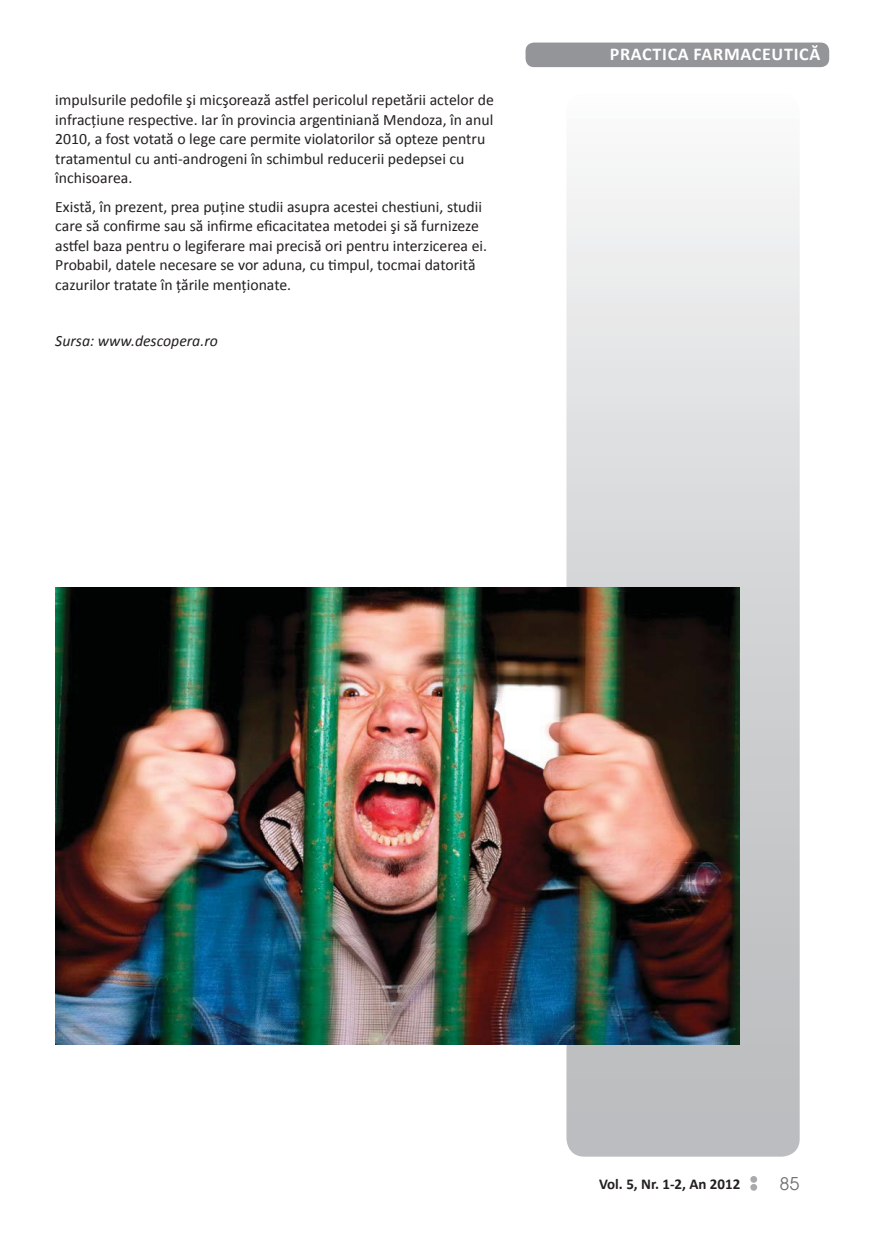
<style>
.page{position:relative;width:872px;height:1234px;background:#fff}
.page>*{position:absolute;margin:0;border:0;box-sizing:border-box;transform-origin:0 0}
.t1{font:700 18px "Calibri";letter-spacing:.04em;color:#fff}
.t2{font:18px "Avant Plain";color:#6d6e70}
.t3{font:15.75px/19.5px "Calibri";color:#231f20}
.t4{font:italic 15.75px "Calibri";color:#231f20}
.t5{font:700 15px "Calibri";color:#231f20}
</style>
<div class="page">
<div style="left:525px;top:43px;width:304px;height:24px;background:#939598;border-radius:9px"></div>
<div style="left:750px;top:1175px;width:7px;height:7px;background:#a7a9ac;border-radius:50%"></div>
<div style="left:750px;top:1183px;width:7px;height:7px;background:#a7a9ac;border-radius:50%"></div>
<div style="left:566px;top:94px;width:233px;height:1062px;background:linear-gradient(to bottom,#f6f6f7,#b3b6b8);border-radius:18px"></div>
<img style="left:55px;top:587px;width:685px;height:457px">
<p class="t3" style="left:55px;top:92px;width:440px">impulsurile pedofile şi micşorează astfel pericolul repetării actelor de infracţiune respective. Iar în provincia argentiniană Mendoza, în anul 2010, a fost votată o lege care permite violatorilor să opteze pentru tratamentul cu anti-androgeni în schimbul reducerii pedepsei cu închisoarea.</p>
<p class="t3" style="left:55px;top:198px;width:433px">Există, în prezent, prea puţine studii asupra acestei chestiuni, studii care să confirme sau să infirme eficacitatea metodei şi să furnizeze astfel baza pentru o legiferare mai precisă ori pentru interzicerea ei.<br>Probabil, datele necesare se vor aduna, cu timpul, tocmai datorită cazurilor tratate în ţările menţionate.</p>
<p class="t4" style="left:55px;top:334px;width:164px">Sursa: www.descopera.ro</p>
<p class="t1" style="left:610px;top:47px;width:212px">PRACTICA FARMACEUTICĂ</p>
<p class="t5" style="left:599px;top:1177px;width:143px">Vol. 5, Nr. 1-2, An 2012</p>
<p class="t2" style="left:779px;top:1176px;width:22px">85</p>
</div>
